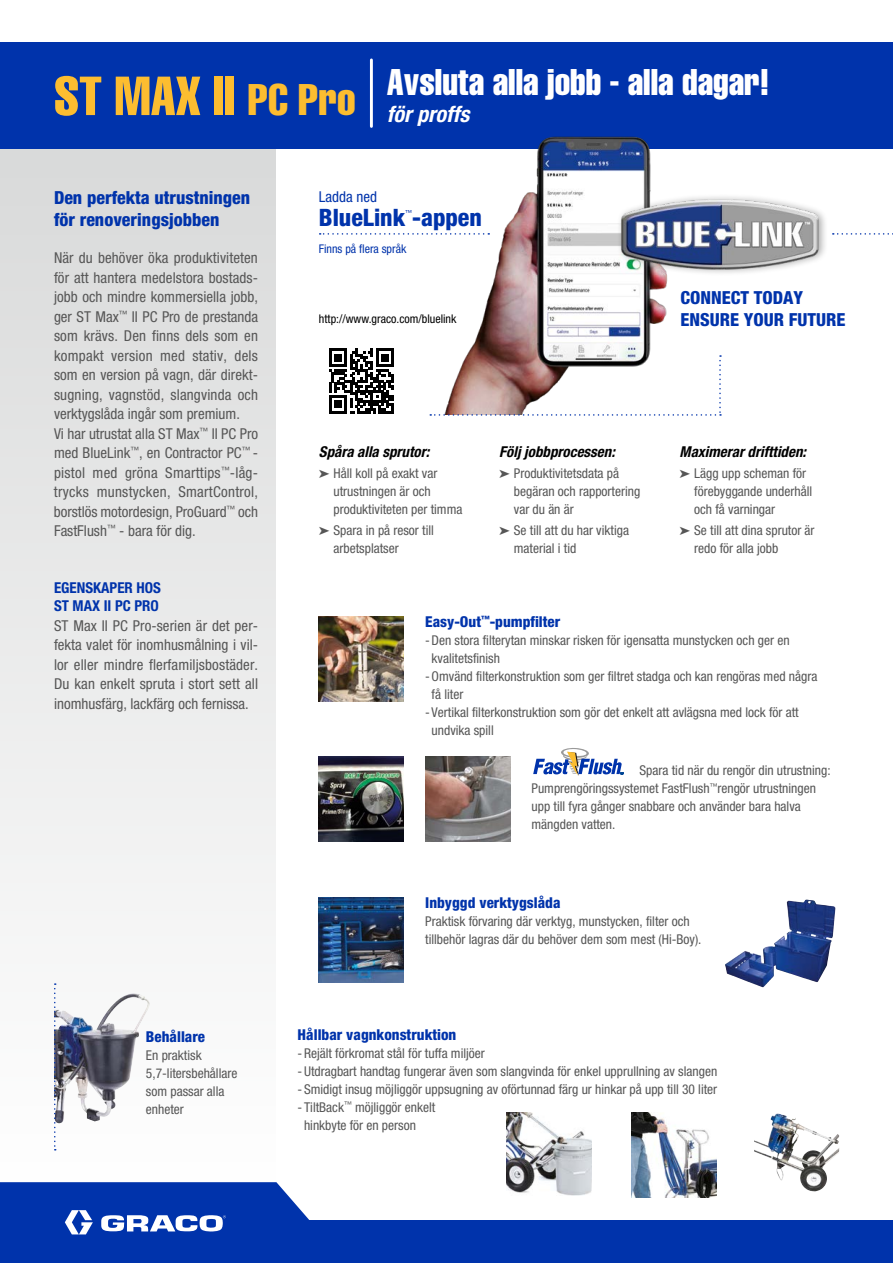
<style>
.page{position:relative;width:893px;height:1263px;background:#fff}
.page>*{position:absolute;margin:0;border:0;box-sizing:border-box;transform-origin:0 0}
.t1{font:54px "Helvetica LT Std Comp";color:#fcbd30}
.t2{font:36.45px "Helvetica LT Std Comp";color:#fff}
.t3{font:800 condensed 24px "Helvetica Neue LT Std";color:#0033ab}
.t4{font:italic 700 condensed 22.35px "Helvetica Neue LT Std";color:#fff}
.t5{font:800 condensed 18px/21.6px "Helvetica Neue LT Std";color:#0033ab}
.t6{font:condensed 15px/19.5px "Helvetica Neue LT Std";letter-spacing:.005em;color:#565656}
.t7{font:800 condensed 15px "Helvetica Neue LT Std";color:#0033ab}
.t8{font:italic 700 condensed 15px "Helvetica Neue LT Std";color:#000}
.t9{font:700 condensed 15px/18px "Helvetica Neue LT Std";color:#0033ab}
.t10{font:condensed 15px "Helvetica Neue LT Std";color:#0033ab}
.t11{font:condensed 13.5px/18px "Helvetica Neue LT Std";color:#565656}
.t12{font:condensed 12px "Helvetica Neue LT Std";color:#000}
.t13{font:condensed 12px "Helvetica Neue LT Std";color:#0033ab}
.t14{font:condensed 7.05px "Helvetica Neue LT Std";color:#0033ab}
.s1{font-size:43.5px}
</style>
<div class="page">
<div style="left:0;top:149px;width:276px;height:1033px;background:linear-gradient(to bottom,#d8d9d9,#fefefe)"></div>
<div style="left:0;top:1220px;width:893px;height:43px;background:#0033ab"></div>
<img style="left:56px;top:993px;width:94px;height:131px">
<img style="left:319px;top:757px;width:85px;height:85px">
<img style="left:425px;top:757px;width:85px;height:85px">
<div style="left:0;top:43px;width:893px;height:106px;background:#0033ab"></div>
<img style="left:506px;top:1112px;width:85px;height:83px">
<img style="left:631px;top:1112px;width:85px;height:85px">
<img style="left:754px;top:1114px;width:73px;height:77px">
<img style="left:319px;top:617px;width:85px;height:85px">
<svg style="left:533px;top:748px;width:91px;height:28px"></svg>
<svg style="left:329px;top:349px;width:65px;height:64px"></svg>
<svg style="left:0;top:1182px;width:309px;height:52px"></svg>
<img style="left:429px;top:136px;width:239px;height:279px">
<div style="left:617px;top:193px;width:211px;height:83px;background:#000;opacity:.33"></div>
<img style="left:597px;top:199px;width:231px;height:75px">
<img style="left:319px;top:897px;width:85px;height:85px">
<img style="left:750px;top:900px;width:56px;height:63px">
<svg style="left:833px;top:233px;width:60px;height:2px"></svg>
<svg style="left:320px;top:233px;width:169px;height:2px"></svg>
<svg style="left:54px;top:983px;width:2px;height:167px"></svg>
<hr style="left:370px;top:60px;width:3px;height:66px;background:#fff">
<svg style="left:430px;top:355px;width:291px;height:61px"></svg>
<h1 class="t1" style="left:54px;top:62px;width:303px">ST MAX II <span class="s1">PC Pro</span></h1>
<h2 class="t2" style="left:387px;top:59px;width:384px">Avsluta alla jobb - alla dagar!</h2>
<h3 class="t4" style="left:387px;top:100px;width:84px">för proffs</h3>
<h3 class="t5" style="left:54px;top:187px;width:198px">Den perfekta utrustningen för renoveringsjobben</h3>
<p class="t6" style="left:54px;top:248px;width:206px">När du behöver öka produktiviteten för att hantera medelstora bostads&shy;jobb och mindre kommersiella jobb, ger ST Max<sup>™</sup> II PC Pro de prestanda som krävs. Den finns dels som en kompakt version med stativ, dels som en version på vagn, där direkt&shy;sugning, vagnstöd, slangvinda och verktygslåda ingår som premium.<br>Vi har utrustat alla ST Max<sup>™</sup> II PC Pro med BlueLink<sup>™</sup>, en Contractor PC<sup>™</sup> - pistol med gröna Smarttips<sup>™</sup>-låg&shy;trycks munstycken, SmartControl, borstlös motordesign, ProGuard<sup>™</sup> och FastFlush<sup>™</sup> - bara för dig.</p>
<p class="t9" style="left:54px;top:579px;width:108px">EGENSKAPER HOS<br>ST MAX II PC PRO</p>
<p class="t6" style="left:54px;top:616px;width:206px;text-align:justify">ST Max II PC Pro-serien är det per&shy;fekta valet för inomhusmålning i vil&shy;lor eller mindre flerfamiljsbostäder.<br>Du kan enkelt spruta i stort sett all inomhusfärg, lackfärg och fernissa.</p>
<p class="t7" style="left:146px;top:1027px;width:61px">Behållare</p>
<p class="t11" style="left:146px;top:1046px;width:93px">En praktisk<br>5,7-litersbehållare som passar alla enheter</p>
<p class="t10" style="left:319px;top:188px;width:60px">Ladda ned</p>
<h3 class="t3" style="left:319px;top:203px;width:164px">BlueLink -appen</h3>
<p class="t14" style="left:405px;top:208px;width:8px">™</p>
<p class="t13" style="left:319px;top:242px;width:89px">Finns på flera språk</p>
<p class="t12" style="left:319px;top:312px;width:139px">http://www.graco.com/bluelink</p>
<h3 class="t5" style="left:680px;top:287px;width:167px">CONNECT TODAY<br>ENSURE YOUR FUTURE</h3>
<p class="t8" style="left:319px;top:443px;width:112px">Spåra alla sprutor:</p>
<p class="t11" style="left:334px;top:464px;width:130px;text-indent:-15px">➤ Håll koll på exakt var utrustningen är och produktiviteten per timma</p>
<p class="t11" style="left:334px;top:521px;width:102px;text-indent:-15px">➤ Spara in på resor till arbetsplatser</p>
<p class="t8" style="left:499px;top:443px;width:117px">Följ jobbprocessen:</p>
<p class="t11" style="left:514px;top:464px;width:128px;text-indent:-15px">➤ Produktivitetsdata på begäran och rapportering var du än är</p>
<p class="t11" style="left:514px;top:521px;width:117px;text-indent:-15px">➤ Se till att du har viktiga material i tid</p>
<p class="t8" style="left:680px;top:443px;width:128px">Maximerar drifttiden:</p>
<p class="t11" style="left:694px;top:464px;width:119px;text-indent:-15px">➤ Lägg upp scheman för förebyggande underhåll och få varningar</p>
<p class="t11" style="left:694px;top:521px;width:122px;text-indent:-15px">➤ Se till att dina sprutor är redo för alla jobb</p>
<p class="t7" style="left:425px;top:613px;width:137px">Easy-Out<sup>™</sup>-pumpfilter</p>
<p class="t11" style="left:425px;top:631px;width:366px">-Den stora filterytan minskar risken för igensatta munstycken och ger en</p>
<p class="t11" style="left:432px;top:649px;width:70px">kvalitetsfinish</p>
<p class="t11" style="left:425px;top:667px;width:394px">-Omvänd filterkonstruktion som ger filtret stadga och kan rengöras med några</p>
<p class="t11" style="left:432px;top:685px;width:33px">få liter</p>
<p class="t11" style="left:432px;top:703px;width:369px;text-indent:-6px">- Vertikal filterkonstruktion som gör det enkelt att avlägsna med lock för att undvika spill</p>
<p class="t11" style="left:531px;top:761px;width:301px;text-indent:108px">Spara tid när du rengör din utrustning:<br>Pumprengöringssystemet FastFlush<sup>™</sup>rengör utrustningen upp till fyra gånger snabbare och använder bara halva mängden vatten.</p>
<p class="t7" style="left:425px;top:893px;width:137px">Inbyggd verktygslåda</p>
<p class="t11" style="left:425px;top:912px;width:278px">Praktisk förvaring där verktyg, munstycken, filter och tillbehör lagras där du behöver dem som mest (Hi-Boy).</p>
<p class="t7" style="left:298px;top:1025px;width:160px">Hållbar vagnkonstruktion</p>
<p class="t11" style="left:298px;top:1044px;width:421px">-Rejält förkromat stål för tuffa miljöer<br>-Utdragbart handtag fungerar även som slangvinda för enkel upprullning av slangen -Smidigt insug möjliggör uppsugning av oförtunnad färg ur hinkar på upp till 30 liter</p>
<p class="t11" style="left:304px;top:1098px;width:133px;text-indent:-6px">- TiltBack<sup>™</sup> möjliggör enkelt hinkbyte för en person</p>
</div>
